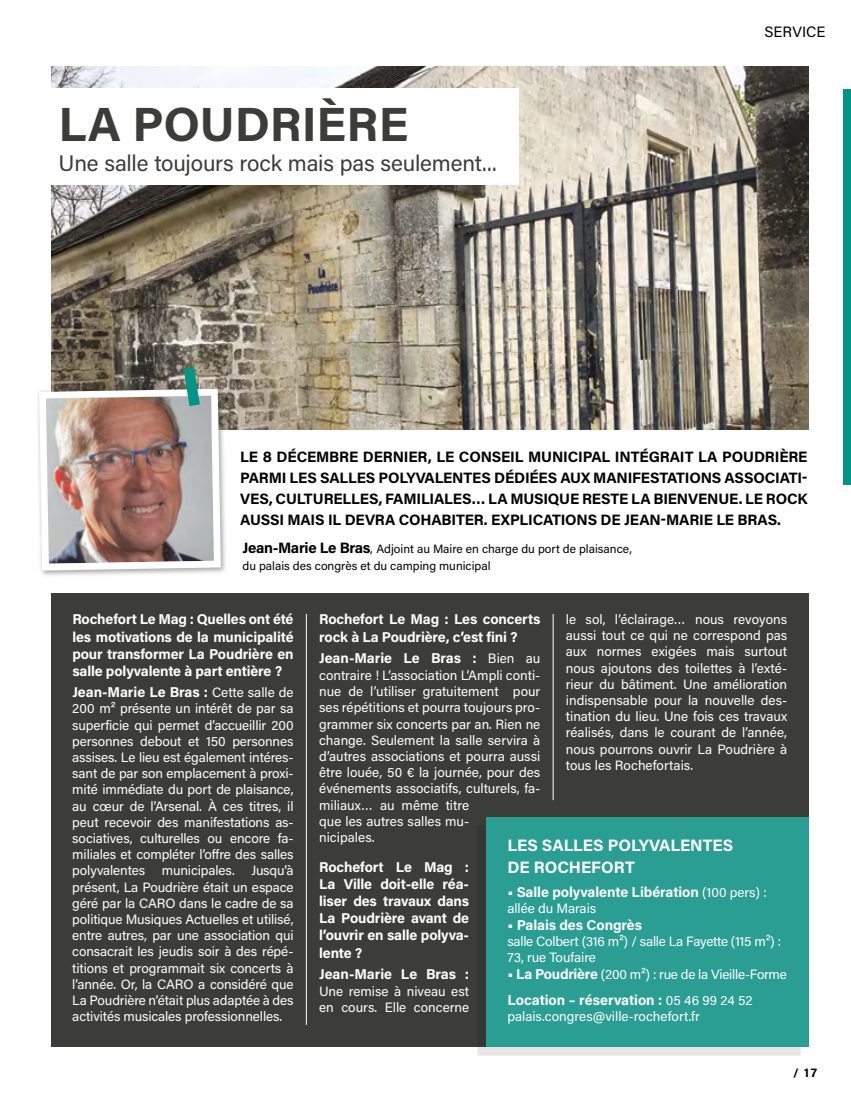
<style>
.page{position:relative;width:851px;height:1106px;background:#fff}
.page>*{position:absolute;margin:0;border:0;box-sizing:border-box;transform-origin:0 0}
.t1{font:700 48px "Acumin Pro";color:#3c3c3b}
.t2{font:22.5px "Acumin Pro";letter-spacing:-.01em;color:#3c3c3b}
.t3{font:700 16.5px/22.5px "Acumin Pro";color:#fff}
.t4{font:700 15px/21px "Acumin Pro";letter-spacing:-.01em;color:#000;text-align:justify}
.t5{font:15px "Acumin Pro";color:#000}
.t6{font:700 14.25px/17.1px "Acumin Pro";letter-spacing:-.01em;color:#fff;text-align:justify}
.t7{font:13.5px/16.2px "Acumin Pro";color:#fff;text-align:justify}
.t8{font:13.5px/16.2px "Acumin Pro";letter-spacing:-.02em;color:#fff}
.t9{font:700 12.15px "Acumin Pro";color:#000}
.t10{font:12px/16.5px "Acumin Pro";color:#000}
.s1{font-weight:700;font-size:15px}
.s2{font-weight:400;font-size:13.5px}
.s3{font-weight:700;font-size:14.25px}
</style>
<div class="page">
<img style="left:51px;top:67px;width:757px;height:362px">
<div style="left:51px;top:592px;width:757px;height:454px;background:#3c3c3b"></div>
<hr style="left:306px;top:614px;width:1px;height:410px;background:#fff">
<hr style="left:553px;top:614px;width:1px;height:186px;background:#fff">
<div style="left:50px;top:88px;width:468px;height:97px;background:#fff"></div>
<div style="left:843px;top:89px;width:7px;height:395px;background:#009587"></div>
<div style="left:35px;top:386px;width:193px;height:191px;background:#000;opacity:.36"></div>
<svg style="left:36px;top:385px;width:188px;height:662px"></svg>
<img style="left:46px;top:367px;width:168px;height:196px">
<div style="left:476px;top:825px;width:324px;height:230px;background:#000;opacity:.1"></div>
<div style="left:486px;top:817px;width:322px;height:229px;background:#2a9e92"></div>
<h1 class="t1" style="left:58px;top:90px;width:351px">LA POUDRIÈRE</h1>
<h2 class="t2" style="left:58px;top:147px;width:440px">Une salle toujours rock mais pas seulement...</h2>
<p class="t5" style="left:764px;top:21px;width:62px">SERVICE</p>
<p class="t4" style="left:240px;top:445px;width:568px">LE 8 DÉCEMBRE DERNIER, LE CONSEIL MUNICIPAL INTÉGRAIT LA POUDRIÈRE PARMI LES SALLES POLYVALENTES DÉDIÉES AUX MANIFESTATIONS ASSOCIATI-VES, CULTURELLES, FAMILIALES… LA MUSIQUE RESTE LA BIENVENUE. LE ROCK AUSSI MAIS IL DEVRA COHABITER. EXPLICATIONS DE JEAN-MARIE LE BRAS.</p>
<p class="t10" style="left:242px;top:540px;width:391px"><span class="s1">Jean-Marie Le Bras</span>, Adjoint au Maire en charge du port de plaisance, du palais des congrès et du camping municipal</p>
<p class="t6" style="left:72px;top:610px;width:223px">Rochefort Le Mag : Quelles ont été les motivations de la municipalité pour transformer La Poudrière en salle polyvalente à part entière ?</p>
<p class="t6" style="left:72px;top:683px;width:223px">Jean-Marie Le Bras : <span class="s2">Cette salle de</span></p>
<p class="t7" style="left:72px;top:700px;width:223px">200 m² présente un intérêt de par sa superficie qui permet d’accueillir 200 personnes debout et 150 personnes assises. Le lieu est également intéres&shy;sant de par son emplacement à proxi&shy;mité immédiate du port de plaisance, au cœur de l’Arsenal. À ces titres, il peut recevoir des manifestations as&shy;sociatives, culturelles ou encore fa&shy;miliales et compléter l’offre des salles polyvalentes municipales. Jusqu’à présent, La Poudrière était un espace géré par la CARO dans le cadre de sa politique Musiques Actuelles et utilisé, entre autres, par une association qui consacrait les jeudis soir à des répé&shy;titions et programmait six concerts à l’année. Or, la CARO a considéré que La Poudrière n’était plus adaptée à des activités musicales professionnelles.</p>
<p class="t7" style="left:566px;top:610px;width:223px">le sol, l’éclairage… nous revoyons aussi tout ce qui ne correspond pas aux normes exigées mais surtout nous ajoutons des toilettes à l’exté&shy;rieur du bâtiment. Une amélioration indispensable pour la nouvelle des&shy;tination du lieu. Une fois ces travaux réalisés, dans le courant de l’année, nous pourrons ouvrir La Poudrière à tous les Rochefortais.</p>
<p class="t6" style="left:319px;top:610px;width:223px">Rochefort Le Mag : Les concerts rock à La Poudrière, c’est fini ?</p>
<p class="t6" style="left:319px;top:648px;width:223px">Jean-Marie Le Bras : <span class="s2">Bien au</span></p>
<p class="t7" style="left:319px;top:666px;width:223px;text-align:left">contraire ! L’association L’Ampli conti&shy;nue de l’utiliser gratuitement pour ses répétitions et pourra toujours pro&shy;grammer six concerts par an. Rien ne change. Seulement la salle servira à d’autres associations et pourra aussi être louée, 50 € la journée, pour des événements associatifs, culturels, fa&shy;miliaux… au même titre<br>que les autres salles mu-<br>nicipales.</p>
<p class="t6" style="left:319px;top:857px;width:151px">Rochefort Le Mag :<br>La Ville doit-elle réa&shy;liser des travaux dans La Poudrière avant de l’ouvrir en salle polyva&shy;lente ?</p>
<p class="t6" style="left:319px;top:964px;width:151px">Jean-Marie Le Bras :</p>
<p class="t7" style="left:319px;top:982px;width:151px">Une remise à niveau est en cours. Elle concerne</p>
<p class="t3" style="left:507px;top:832px;width:227px">LES SALLES POLYVALENTES<br>DE ROCHEFORT</p>
<p class="t6" style="left:507px;top:882px;width:261px">• Salle polyvalente Libération <span class="s2">(100 pers) :</span></p>
<p class="t7" style="left:507px;top:899px;width:90px">allée du Marais</p>
<p class="t6" style="left:507px;top:915px;width:136px">• Palais des Congrès</p>
<p class="t8" style="left:507px;top:932px;width:275px">salle Colbert (316 m²) / salle La Fayette (115 m²) :<br>73, rue Toufaire</p>
<p class="t8" style="left:507px;top:966px;width:281px"><span class="s3">• La Poudrière</span> (200 m²) : rue de la Vieille-Forme</p>
<p class="t6" style="left:507px;top:990px;width:246px">Location – réservation : <span class="s2">05 46 99 24 52</span></p>
<p class="t7" style="left:507px;top:1007px;width:194px">palais.congres@ville-rochefort.fr</p>
<p class="t9" style="left:793px;top:1064px;width:25px">/ 17</p>
</div>
